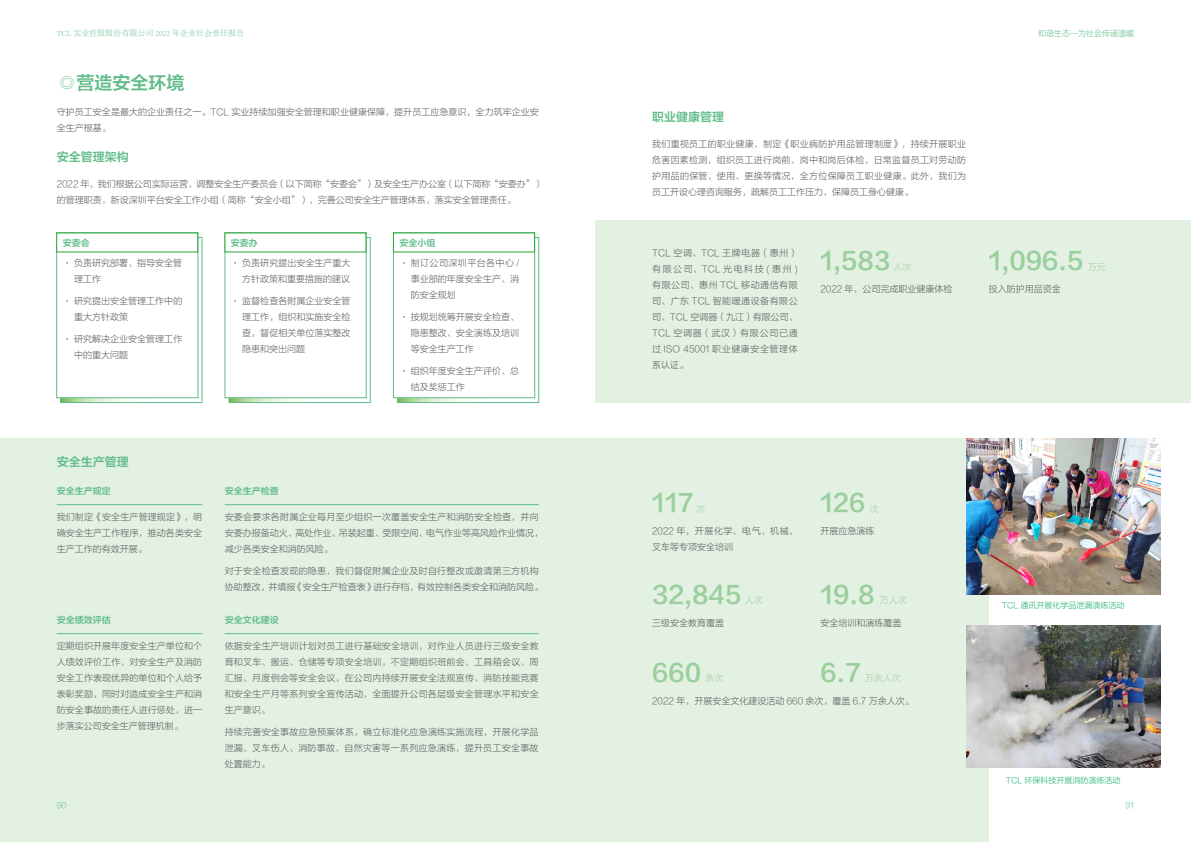
<style>
.page{position:relative;width:1191px;height:842px;background:#fff}
.page>*{position:absolute;margin:0;border:0;box-sizing:border-box;transform-origin:0 0}
.t1{font:24px "FZLTZCHJW GB1 0";color:#9bcf9e}
.t2{font:18px "FZLTZCHJW GB1 0";color:#60bc89}
.t3{font:12px "FZLTZCHJW GB1 0";color:#60bc89}
.t4{font:9px/16px "FZLTXHJW GB1 0";letter-spacing:.005em;color:#595757;text-align:justify}
.t5{font:9px/16px "FZLTXHJW GB1 0";letter-spacing:.025em;color:#595757}
.t6{font:9px "FZLTZCHJW GB1 0";color:#60bc89}
.t7{font:9px "FZLTXHJW GB1 0";color:#9bcf9e}
.t8{font:8px "FZLTXHJW GB1 0";color:#13ae67}
.t9{font:300 8px "Adobe Song Std";color:#60bc89}
.t10{font:8px "FZLTXHJW GB1 0";color:#60bc89}
.s1{font-family:"FZLTXHJW GB1 0"}
.s2{font-family:"FZLTZCHJW GB1 0"}
</style>
<div class="page">
<div style="left:0;top:439px;width:988px;height:403px;background:#e3f1e3"></div>
<svg style="left:63px;top:239px;width:136px;height:162px"></svg>
<div style="left:61px;top:237px;width:141px;height:166px;border:1px solid #60bc89"></div>
<svg style="left:231px;top:239px;width:136px;height:162px"></svg>
<div style="left:229px;top:237px;width:141px;height:166px;border:1px solid #60bc89"></div>
<svg style="left:399px;top:239px;width:137px;height:162px"></svg>
<div style="left:397px;top:237px;width:142px;height:166px;border:1px solid #60bc89"></div>
<div style="left:56px;top:232px;width:142px;height:166px;background:#fff;border:1px solid #60bc89"></div>
<div style="left:225px;top:232px;width:141px;height:166px;background:#fff;border:1px solid #60bc89"></div>
<div style="left:393px;top:232px;width:142px;height:166px;background:#fff;border:1px solid #60bc89"></div>
<div style="left:56px;top:233px;width:142px;height:19px;background:#fff"></div>
<div style="left:225px;top:233px;width:141px;height:19px;background:#fff"></div>
<div style="left:393px;top:233px;width:142px;height:19px;background:#fff"></div>
<hr style="left:57px;top:504px;width:145px;height:1px;background:#60bc89">
<hr style="left:225px;top:504px;width:314px;height:1px;background:#60bc89">
<hr style="left:57px;top:633px;width:145px;height:1px;background:#60bc89">
<hr style="left:225px;top:633px;width:314px;height:1px;background:#60bc89">
<div style="left:595px;top:221px;width:596px;height:182px;background:#e3f1e3"></div>
<img style="left:966px;top:625px;width:194px;height:142px">
<img style="left:966px;top:439px;width:194px;height:156px">
<p class="t9" style="left:57px;top:29px;width:189px">TCL 实业控股股份有限公司 2022 年企业社会责任报告</p>
<h2 class="t2" style="left:58px;top:73px;width:128px"><span class="s1">◎</span>营造安全环境</h2>
<p class="t4" style="left:57px;top:105px;width:484px">守护员工安全是最大的企业责任之一。TCL 实业持续加强安全管理和职业健康保障，提升员工应急意识，全力筑牢企业安全生产根基。</p>
<h3 class="t3" style="left:57px;top:150px;width:73px">安全管理架构</h3>
<p class="t4" style="left:57px;top:177px;width:488px">2022 年，我们根据公司实际运营，调整安全生产委员会（以下简称“安委会”）及安全生产办公室（以下简称“安委办”）的管理职责，新设深圳平台安全工作小组（简称“安全小组”），完善公司安全生产管理体系，落实安全管理责任。</p>
<p class="t6" style="left:63px;top:238px;width:28px">安委会</p>
<p class="t6" style="left:231px;top:238px;width:28px">安委办</p>
<p class="t6" style="left:399px;top:238px;width:37px">安全小组</p>
<p class="t4" style="left:74px;top:255px;width:110px;text-indent:-11px"><span class="s2">·</span> 负责研究部署、指导安全管理工作</p>
<p class="t4" style="left:74px;top:293px;width:110px;text-indent:-11px"><span class="s2">·</span> 研究提出安全管理工作中的重大方针政策</p>
<p class="t4" style="left:74px;top:331px;width:110px;text-indent:-11px"><span class="s2">·</span> 研究解决企业安全管理工作中的重大问题</p>
<p class="t4" style="left:231px;top:255px;width:121px;text-align:right"><span class="s2">·</span> 负责研究提出安全生产重大方针政策和重要措施的建议</p>
<p class="t4" style="left:242px;top:293px;width:110px;text-indent:-11px"><span class="s2">·</span> 监督检查各附属企业安全管理工作，组织和实施安全检查，督促相关单位落实整改隐患和突出问题</p>
<p class="t4" style="left:411px;top:255px;width:110px;text-indent:-11px"><span class="s2">·</span> 制订公司深圳平台各中心 /事业部的年度安全生产、消防安全规划</p>
<p class="t4" style="left:411px;top:309px;width:110px;text-indent:-11px"><span class="s2">·</span> 按规划统筹开展安全检查、隐患整改、安全演练及培训等安全生产工作</p>
<p class="t4" style="left:411px;top:363px;width:110px;text-indent:-11px"><span class="s2">·</span> 组织年度安全生产评价、总结及奖惩工作</p>
<h3 class="t3" style="left:57px;top:456px;width:73px">安全生产管理</h3>
<p class="t6" style="left:57px;top:486px;width:55px">安全生产规定</p>
<p class="t6" style="left:225px;top:486px;width:55px">安全生产检查</p>
<p class="t4" style="left:57px;top:509px;width:147px">我们制定《安全生产管理规定》，明确安全生产工作程序，推动各类安全生产工作的有效开展。</p>
<p class="t4" style="left:225px;top:509px;width:320px;text-align:left">安委会要求各附属企业每月至少组织一次覆盖安全生产和消防安全检查，并向安委办报备动火、高处作业、吊装起重、受限空间、电气作业等高风险作业情况，减少各类安全和消防风险。</p>
<p class="t5" style="left:225px;top:563px;width:320px">对于安全检查发现的隐患，我们督促附属企业及时自行整改或邀请第三方机构协助整改，并填报《安全生产检查表》进行存档，有效控制各类安全和消防风险。</p>
<p class="t6" style="left:57px;top:615px;width:55px">安全绩效评估</p>
<p class="t6" style="left:225px;top:615px;width:55px">安全文化建设</p>
<p class="t4" style="left:57px;top:638px;width:147px">定期组织开展年度安全生产单位和个人绩效评价工作，对安全生产及消防安全工作表现优异的单位和个人给予表彰奖励，同时对造成安全生产和消防安全事故的责任人进行惩处，进一步落实公司安全生产管理机制。</p>
<p class="t4" style="left:225px;top:638px;width:315px">依据安全生产培训计划对员工进行基础安全培训，对作业人员进行三级安全教育和叉车、搬运、仓储等专项安全培训，不定期组织班前会、工具箱会议、周汇报、月度例会等安全会议，在公司内持续开展安全法规宣传、消防技能竞赛和安全生产月等系列安全宣传活动，全面提升公司各层级安全管理水平和安全生产意识。</p>
<p class="t4" style="left:225px;top:724px;width:315px">持续完善安全事故应急预案体系，确立标准化应急演练实施流程，开展化学品泄漏、叉车伤人、消防事故、自然灾害等一系列应急演练，提升员工安全事故处置能力。</p>
<p class="t10" style="left:57px;top:801px;width:11px">90</p>
<h3 class="t3" style="left:652px;top:110px;width:73px">职业健康管理</h3>
<p class="t4" style="left:652px;top:137px;width:315px">我们重视员工的职业健康，制定《职业病防护用品管理制度》，持续开展职业危害因素检测，组织员工进行岗前、岗中和岗后体检，日常监督员工对劳动防护用品的保管、使用、更换等情况，全方位保障员工职业健康。此外，我们为员工开设心理咨询服务，疏解员工工作压力，保障员工身心健康。</p>
<p class="t10" style="left:1038px;top:29px;width:97px">和谐生态—为社会传递温暖</p>
<p class="t4" style="left:652px;top:245px;width:147px">TCL 空调、TCL 王牌电器（惠州）有限公司、TCL 光电科技 ( 惠州 )有限公司、惠州 TCL 移动通信有限司、广东 TCL 智能暖通设备有限公司、TCL 空调器（九江）有限公司、TCL 空调器（武汉）有限公司已通过 ISO 45001 职业健康安全管理体系认证。</p>
<h1 class="t1" style="left:820px;top:247px;width:71px">1,583</h1>
<h1 class="t1" style="left:988px;top:247px;width:96px">1,096.5</h1>
<p class="t7" style="left:893px;top:262px;width:19px">人次</p>
<p class="t7" style="left:1087px;top:262px;width:19px">万元</p>
<p class="t4" style="left:820px;top:281px;width:134px">2022 年，公司完成职业健康体检</p>
<p class="t4" style="left:988px;top:281px;width:73px">投入防护用品资金</p>
<h1 class="t1" style="left:652px;top:490px;width:43px">117</h1>
<p class="t7" style="left:696px;top:504px;width:10px">次</p>
<h1 class="t1" style="left:820px;top:490px;width:47px">126</h1>
<p class="t7" style="left:870px;top:504px;width:10px">次</p>
<p class="t4" style="left:652px;top:524px;width:147px">2022 年，开展化学、电气、机械、叉车等专项安全培训</p>
<p class="t4" style="left:820px;top:524px;width:55px">开展应急演练</p>
<h1 class="t1" style="left:652px;top:581px;width:91px">32,845</h1>
<p class="t7" style="left:745px;top:595px;width:19px">人次</p>
<h1 class="t1" style="left:820px;top:581px;width:56px">19.8</h1>
<p class="t7" style="left:879px;top:595px;width:28px">万人次</p>
<p class="t4" style="left:652px;top:615px;width:73px">三级安全教育覆盖</p>
<p class="t4" style="left:820px;top:615px;width:82px">安全培训和演练覆盖</p>
<h1 class="t1" style="left:652px;top:659px;width:51px">660</h1>
<p class="t7" style="left:705px;top:673px;width:19px">余次</p>
<h1 class="t1" style="left:820px;top:659px;width:42px">6.7</h1>
<p class="t7" style="left:865px;top:673px;width:37px">万余人次</p>
<p class="t4" style="left:652px;top:693px;width:263px">2022 年，开展安全文化建设活动 660 余次，覆盖 6.7 万余人次。</p>
<p class="t8" style="left:1001px;top:601px;width:124px">TCL 通讯开展化学品泄漏演练活动</p>
<p class="t8" style="left:1005px;top:776px;width:116px">TCL 环保科技开展消防演练活动</p>
<p class="t10" style="left:1125px;top:801px;width:10px">91</p>
</div>
